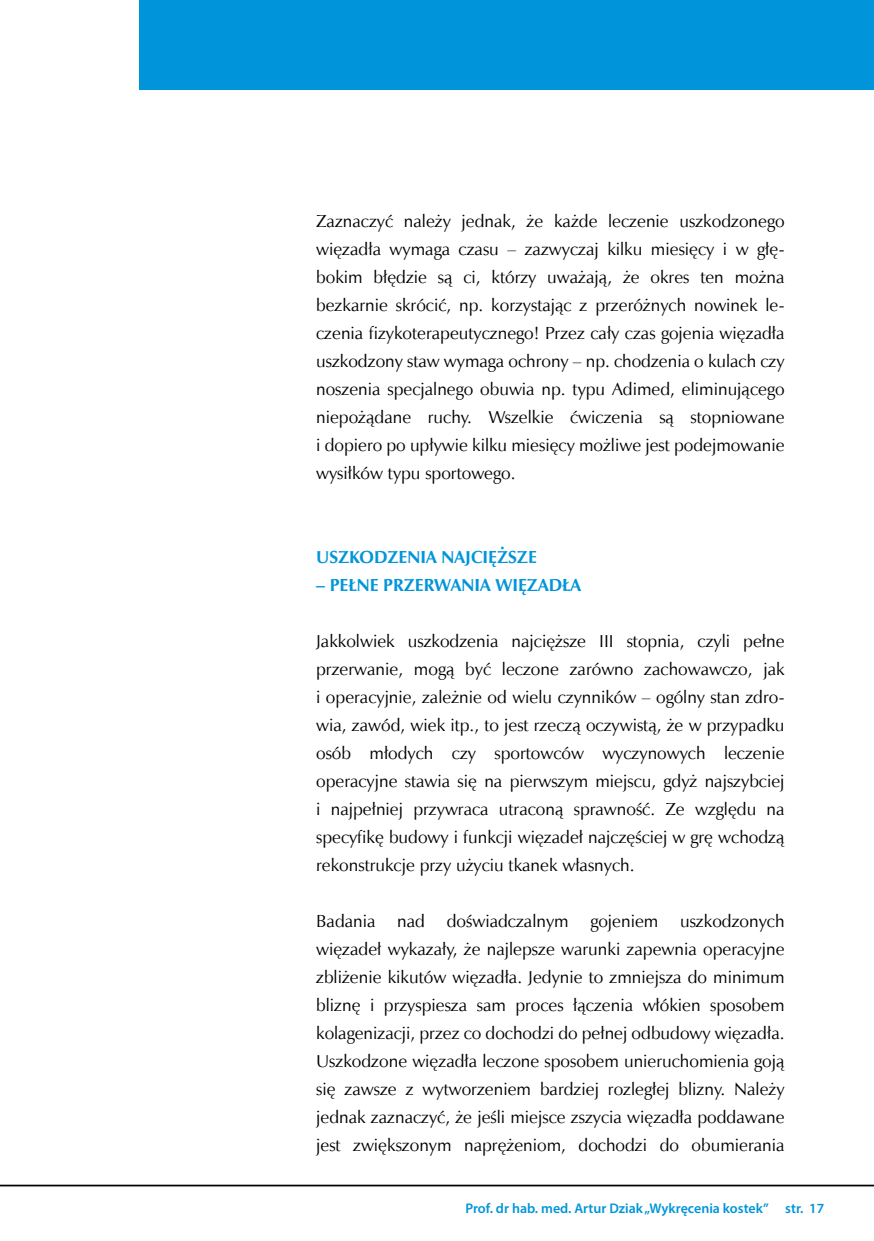
<style>
.page{position:relative;width:874px;height:1241px;background:#fff}
.page>*{position:absolute;margin:0;border:0;box-sizing:border-box;transform-origin:0 0}
.t1{font:17.5px/28px "Zapf Humnst EU";color:#000;text-align:justify}
.t2{font:700 17.5px "Zapf Humnst EU";color:#0095da}
.t3{font:600 14px "Myriad Pro";color:#0095da}
</style>
<div class="page">
<hr style="left:0;top:1184px;width:873px;height:2px;background:#000">
<div style="left:139px;top:0;width:734px;height:89px;background:#0095da"></div>
<p class="t1" style="left:316px;top:207px;width:469px">Zaznaczyć należy jednak, że każde leczenie uszkodzonego więzadła wymaga czasu – zazwyczaj kilku miesięcy i w głę&shy;bokim błędzie są ci, którzy uważają, że okres ten można bezkarnie skrócić, np. korzystając z przeróżnych nowinek le&shy;czenia fizykoterapeutycznego! Przez cały czas gojenia więzadła uszkodzony staw wymaga ochrony – np. chodzenia o kulach czy noszenia specjalnego obuwia np. typu Adimed, eliminującego niepożądane ruchy. Wszelkie ćwiczenia są stopniowane i dopiero po upływie kilku miesięcy możliwe jest podejmowanie wysiłków typu sportowego.</p>
<p class="t2" style="left:316px;top:546px;width:222px">USZKODZENIA NAJCIĘŻSZE</p>
<p class="t2" style="left:316px;top:574px;width:266px">– PEŁNE PRZERWANIA WIĘZADŁA</p>
<p class="t1" style="left:316px;top:627px;width:469px">Jakkolwiek uszkodzenia najcięższe III stopnia, czyli pełne przerwanie, mogą być leczone zarówno zachowawczo, jak i operacyjnie, zależnie od wielu czynników – ogólny stan zdro&shy;wia, zawód, wiek itp., to jest rzeczą oczywistą, że w przypadku osób młodych czy sportowców wyczynowych leczenie operacyjne stawia się na pierwszym miejscu, gdyż najszybciej i najpełniej przywraca utraconą sprawność. Ze względu na specyfikę budowy i funkcji więzadeł najczęściej w grę wchodzą rekonstrukcje przy użyciu tkanek własnych.</p>
<p class="t1" style="left:316px;top:907px;width:469px">Badania nad doświadczalnym gojeniem uszkodzonych więzadeł wykazały, że najlepsze warunki zapewnia operacyjne zbliżenie kikutów więzadła. Jedynie to zmniejsza do minimum bliznę i przyspiesza sam proces łączenia włókien sposobem kolagenizacji, przez co dochodzi do pełnej odbudowy więzadła.<br>Uszkodzone więzadła leczone sposobem unieruchomienia goją się zawsze z wytworzeniem bardziej rozległej blizny. Należy jednak zaznaczyć, że jeśli miejsce zszycia więzadła poddawane jest zwiększonym naprężeniom, dochodzi do obumierania</p>
<p class="t3" style="left:465px;top:1199px;width:360px">Prof. dr hab. med. Artur Dziak „Wykręcenia kostek” str. 17</p>
</div>
